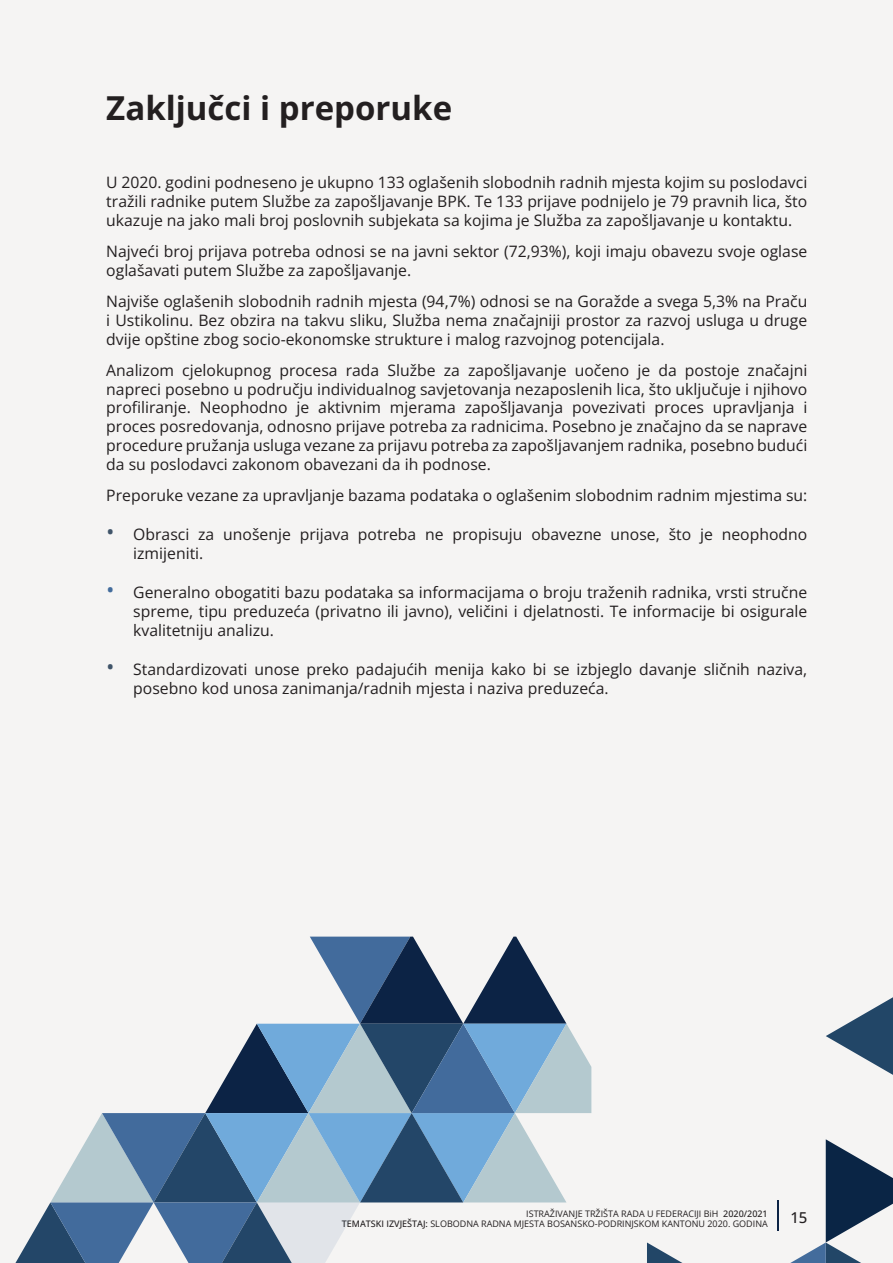
<style>
.page{position:relative;width:893px;height:1263px;background:#f5f4f3}
.page>*{position:absolute;margin:0;border:0;box-sizing:border-box;transform-origin:0 0}
.t1{font:700 33px "Open Sans";color:#231f20}
.t2{font:15.75px/18.9px "Open Sans";color:#231f20;text-align:justify}
.t3{font:500 15px "Open Sans";color:#231f20}
.t4{font:9px/10.8px "Open Sans";color:#231f20;text-align:right}
.s1{font-size:22.5px;color:#405469}
.s2{font-size:22.5px;color:#436c9c}
.s3{font-weight:500}
</style>
<div class="page">
<hr style="left:777px;top:1200px;width:2px;height:30px;background:#0c2345">
<svg style="left:826px;top:997px;width:67px;height:78px"></svg>
<svg style="left:790px;top:1139px;width:103px;height:124px"></svg>
<svg style="left:647px;top:1242px;width:35px;height:21px"></svg>
<svg style="left:15px;top:936px;width:576px;height:327px"></svg>
<h1 class="t1" style="left:106px;top:86px;width:347px">Zaključci i preporuke</h1>
<p class="t2" style="left:106px;top:173px;width:702px">U 2020. godini podneseno je ukupno 133 oglašenih slobodnih radnih mjesta kojim su poslodavci tražili radnike putem Službe za zapošljavanje BPK. Te 133 prijave podnijelo je 79 pravnih lica, što ukazuje na jako mali broj poslovnih subjekata sa kojima je Služba za zapošljavanje u kontaktu.</p>
<p class="t2" style="left:106px;top:242px;width:702px">Najveći broj prijava potreba odnosi se na javni sektor (72,93%), koji imaju obavezu svoje oglase oglašavati putem Službe za zapošljavanje.</p>
<p class="t2" style="left:106px;top:291px;width:702px">Najviše oglašenih slobodnih radnih mjesta (94,7%) odnosi se na Goražde a svega 5,3% na Praču i Ustikolinu. Bez obzira na takvu sliku, Služba nema značajniji prostor za razvoj usluga u druge dvije opštine zbog socio-ekonomske strukture i malog razvojnog potencijala.</p>
<p class="t2" style="left:106px;top:360px;width:703px">Analizom cjelokupnog procesa rada Službe za zapošljavanje uočeno je da postoje značajni napreci posebno u području individualnog savjetovanja nezaposlenih lica, što uključuje i njihovo profiliranje. Neophodno je aktivnim mjerama zapošljavanja povezivati proces upravljanja i proces posredovanja, odnosno prijave potreba za radnicima. Posebno je značajno da se naprave procedure pružanja usluga vezane za prijavu potreba za zapošljavanjem radnika, posebno budući da su poslodavci zakonom obavezani da ih podnose.</p>
<p class="t2" style="left:106px;top:485px;width:702px">Preporuke vezane za upravljanje bazama podataka o oglašenim slobodnim radnim mjestima su:</p>
<p class="t2" style="left:133px;top:524px;width:675px;text-indent:-27px"><span class="s1">•</span> Obrasci za unošenje prijava potreba ne propisuju obavezne unose, što je neophodno izmijeniti.</p>
<p class="t2" style="left:133px;top:582px;width:675px;text-indent:-27px"><span class="s2">•</span> Generalno obogatiti bazu podataka sa informacijama o broju traženih radnika, vrsti stručne spreme, tipu preduzeća (privatno ili javno), veličini i djelatnosti. Te informacije bi osigurale kvalitetniju analizu.</p>
<p class="t2" style="left:133px;top:659px;width:675px;text-indent:-27px"><span class="s1">•</span> Standardizovati unose preko padajućih menija kako bi se izbjeglo davanje sličnih naziva, posebno kod unosa zanimanja/radnih mjesta i naziva preduzeća.</p>
<p class="t4" style="left:342px;top:1208px;width:427px">ISTRAŽIVANJE TRŽIŠTA RADA U FEDERACIJI BiH <span class="s3">2020/2021<br>TEMATSKI IZVJEŠTAJ:</span> SLOBODNA RADNA MJESTA BOSANSKO-PODRINJSKOM KANTONU 2020. GODINA</p>
<p class="t3" style="left:790px;top:1207px;width:19px">15</p>
</div>
